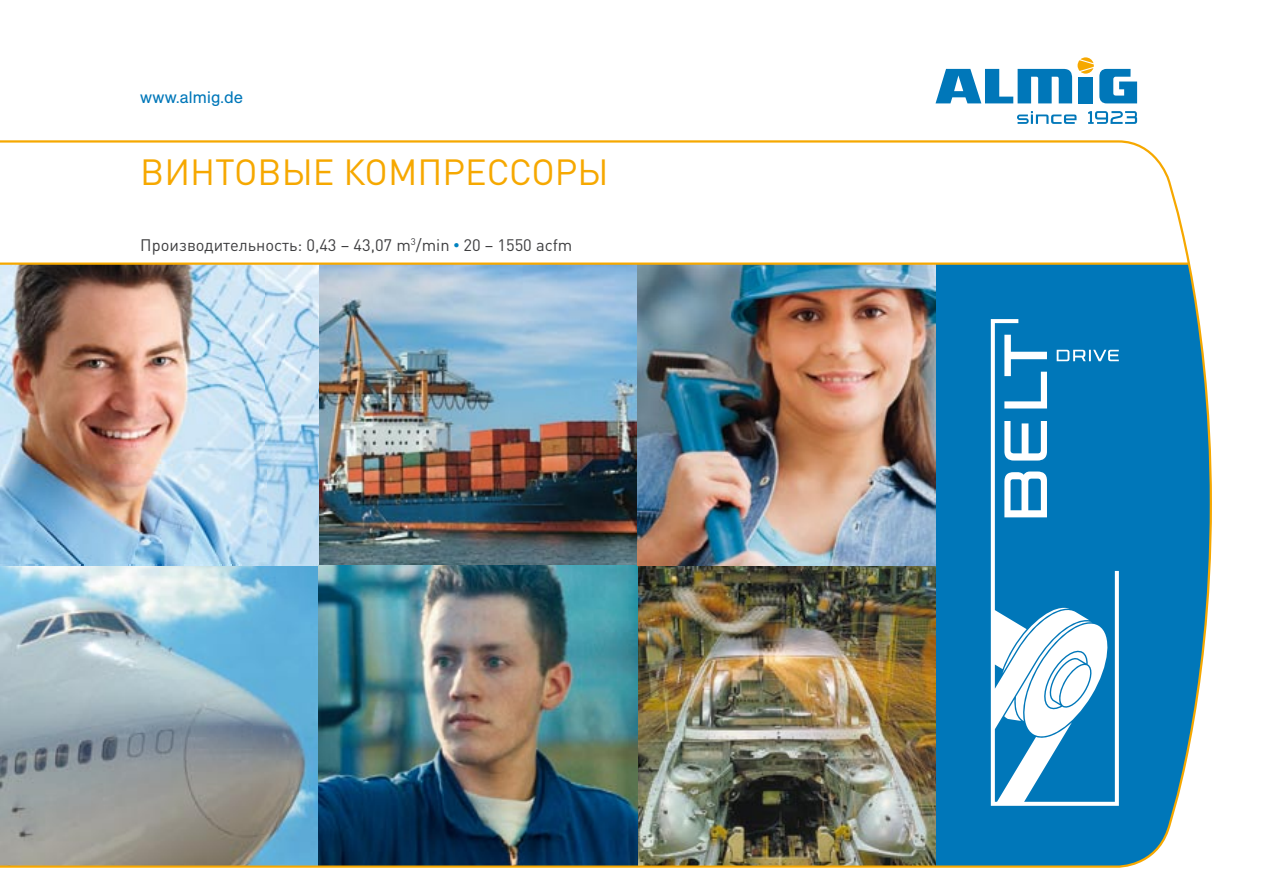
<style>
.page{position:relative;width:1263px;height:893px;background:#fff}
.page>*{position:absolute;margin:0;border:0;box-sizing:border-box;transform-origin:0 0}
.t1{font:36px "DIN Pro";color:#f6a800}
.t2{font:16.5px "DIN Pro";color:#3e3e40}
.t3{font:16.5px "AG Buch BQ";letter-spacing:.01em;color:#0077b9}
.s1{font-family:"AG Buch BQ";color:#0082bf}
</style>
<div class="page">
<svg style="left:935px;top:57px;width:202px;height:46px"></svg>
<svg style="left:1017px;top:111px;width:59px;height:13px"></svg>
<svg style="left:1088px;top:111px;width:49px;height:13px"></svg>
<img style="left:0;top:140px;width:1212px;height:728px">
<svg style="left:991px;top:319px;width:128px;height:487px;fill:#0077b9"></svg>
<svg style="left:1002px;top:604px;width:110px;height:195px"></svg>
<p class="t3" style="left:140px;top:88px;width:104px">www.almig.de</p>
<h1 class="t1" style="left:140px;top:147px;width:470px">ВИНТОВЫЕ КОМПРЕССОРЫ</h1>
<p class="t2" style="left:140px;top:234px;width:434px">Производительность: 0,43 – 43,07 m<sup>3</sup>/min <span class="s1">•</span> 20 – 1550 acfm</p>
</div>
